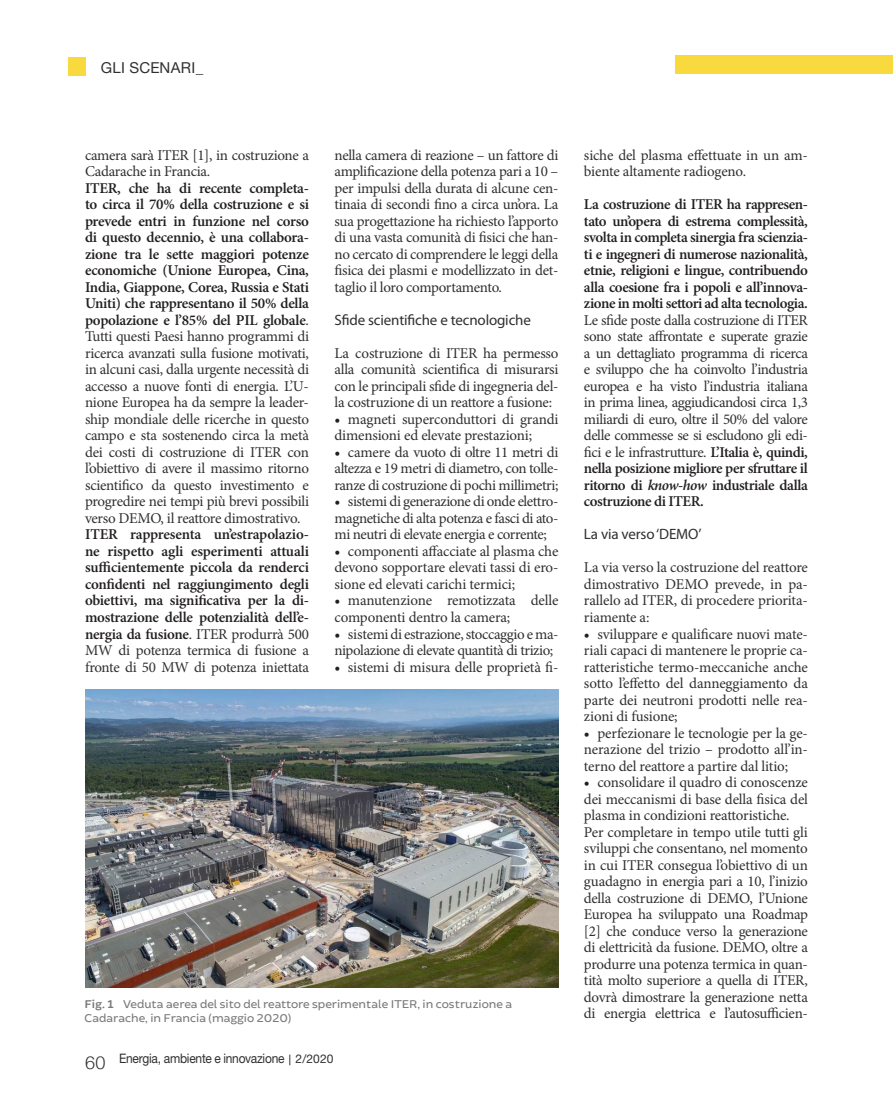
<style>
.page{position:relative;width:893px;height:1106px;background:#fff}
.page>*{position:absolute;margin:0;border:0;box-sizing:border-box;transform-origin:0 0}
.t1{font:15px/16.5px "Minion Pro";letter-spacing:-.015em;color:#312f30;text-align:justify}
.t2{font:600 15px/16.5px "Minion Pro";letter-spacing:-.025em;color:#231f20;text-align:justify}
.t3{font:15px "Myriad Pro";letter-spacing:-.01em;color:#312f30}
.t4{font:15px "Helvetica Neue";letter-spacing:.015em;color:#312f30}
.t5{font:13.05px "Helvetica Neue LT Std";letter-spacing:-.02em;color:#312f30;scale:.92 1}
.Body_Text___Table{font:12px/13.5px "Brocha";color:#76787b}
.s1{font-weight:600;color:#231f20}
.s2{font-weight:400;color:#312f30}
.s3{font-weight:600}
.s4{font-family:"Helvetica Neue";font-weight:300;font-size:18px}
.s5{font-family:"Calibri";font-size:12px}
.s6{font-size:12px}
.s7{font-style:italic}
</style>
<div class="page">
<div style="left:69px;top:57px;width:17px;height:19px;background:#f8d93e"></div>
<div style="left:675px;top:55px;width:218px;height:19px;background:#f8d93e"></div>
<img style="left:85px;top:690px;width:473px;height:297px">
<p class="t4" style="left:101px;top:56px;width:104px">GLI SCENARI_</p>
<p class="t1" style="left:85px;top:147px;width:225px">camera sarà ITER [1], in costruzione a<br>Cadarache in Francia.</p>
<p class="t1" style="left:85px;top:180px;width:225px"><span class="s1">ITER, che ha di recente completa&shy;to circa il 70% della costruzione e si prevede entri in funzione nel corso di questo decennio, è una collabora&shy;zione tra le sette maggiori potenze economiche (Unione Europea, Cina, India, Giappone, Corea, Russia e Stati Uniti) che rappresentano il 50% della popolazione e l’85% del PIL globale</span>.<br>Tutti questi Paesi hanno programmi di ricerca avanzati sulla fusione motivati, in alcuni casi, dalla urgente necessità di accesso a nuove fonti di energia. L’U&shy;nione Europea ha da sempre la leader&shy;ship mondiale delle ricerche in questo campo e sta sostenendo circa la metà dei costi di costruzione di ITER con l’obiettivo di avere il massimo ritorno scientifico da questo investimento e progredire nei tempi più brevi possibili verso DEMO, il reattore dimostrativo.</p>
<p class="t2" style="left:85px;top:526px;width:225px">ITER rappresenta un’estrapolazio&shy;ne rispetto agli esperimenti attuali sufficientemente piccola da renderci confidenti nel raggiungimento degli obiettivi, ma significativa per la di&shy;mostrazione delle potenzialità dell’e&shy;nergia da fusione<span class="s2">. ITER produrrà 500<br>MW di potenza termica di fusione a fronte di 50 MW di potenza iniettata</span></p>
<p class="t1" style="left:334px;top:147px;width:225px">nella camera di reazione – un fattore di amplificazione della potenza pari a 10 – per impulsi della durata di alcune cen&shy;tinaia di secondi fino a circa un’ora. La sua progettazione ha richiesto l’apporto di una vasta comunità di fisici che han&shy;no cercato di comprendere le leggi della fisica dei plasmi e modellizzato in det&shy;taglio il loro comportamento.</p>
<p class="t3" style="left:334px;top:310px;width:198px">Sfide scientifiche e tecnologiche</p>
<p class="t1" style="left:334px;top:345px;width:225px">La costruzione di ITER ha permesso alla comunità scientifica di misurarsi con le principali sfide di ingegneria del&shy;la costruzione di un reattore a fusione:</p>
<p class="t1" style="left:334px;top:411px;width:225px"><span class="s1">•</span> magneti superconduttori di grandi dimensioni ed elevate prestazioni;</p>
<p class="t1" style="left:334px;top:444px;width:225px"><span class="s1">•</span> camere da vuoto di oltre 11 metri di altezza e 19 metri di diametro, con tolle&shy;ranze di costruzione di pochi millimetri;</p>
<p class="t1" style="left:334px;top:493px;width:225px"><span class="s1">•</span> sistemi di generazione di onde elettro&shy;magnetiche di alta potenza e fasci di ato&shy;mi neutri di elevate energia e corrente;</p>
<p class="t1" style="left:334px;top:543px;width:225px"><span class="s1">•</span> componenti affacciate al plasma che devono sopportare elevati tassi di ero&shy;sione ed elevati carichi termici;</p>
<p class="t1" style="left:334px;top:592px;width:225px"><span class="s1">•</span> manutenzione remotizzata delle componenti dentro la camera;</p>
<p class="t1" style="left:334px;top:625px;width:225px"><span class="s1">•</span> sistemi di estrazione, stoccaggio e ma&shy;nipolazione di elevate quantità di trizio;</p>
<p class="t1" style="left:334px;top:658px;width:225px"><span class="s1">•</span> sistemi di misura delle proprietà fi-</p>
<p class="Body_Text___Table" style="left:85px;top:997px;width:429px"><span class="s3">Fig. 1</span> Veduta aerea del sito del reattore sperimentale ITER, in costruzione a<br>Cadarache, in Francia (maggio 2020)</p>
<p class="t5" style="left:85px;top:1050px;width:271px"><span class="s4">60</span> Energia, ambiente e innovazione <span class="s5">|</span> <span class="s6">2/2020</span></p>
<p class="t1" style="left:584px;top:147px;width:225px">siche del plasma effettuate in un am&shy;biente altamente radiogeno.</p>
<p class="t2" style="left:584px;top:196px;width:225px">La costruzione di ITER ha rappresen&shy;tato un’opera di estrema complessità, svolta in completa sinergia fra scienzia&shy;ti e ingegneri di numerose nazionalità, etnie, religioni e lingue, contribuendo alla coesione fra i popoli e all’innova&shy;zione in molti settori ad alta tecnologia.<br><span class="s2">Le sfide poste dalla costruzione di ITER sono state affrontate e superate grazie a un dettagliato programma di ricerca e sviluppo che ha coinvolto l’industria europea e ha visto l’industria italiana in prima linea, aggiudicandosi circa 1,3 miliardi di euro, oltre il 50% del valore delle commesse se si escludono gli edi&shy;fici e le infrastrutture.</span> L’Italia è, quindi, nella posizione migliore per sfruttare il ritorno di <span class="s7">know-how</span> industriale dalla costruzione di ITER.</p>
<p class="t3" style="left:584px;top:525px;width:119px">La via verso ‘DEMO’</p>
<p class="t1" style="left:584px;top:559px;width:225px">La via verso la costruzione del reattore dimostrativo DEMO prevede, in pa&shy;rallelo ad ITER, di procedere priorita&shy;riamente a:</p>
<p class="t1" style="left:584px;top:625px;width:225px"><span class="s1">•</span> sviluppare e qualificare nuovi mate&shy;riali capaci di mantenere le proprie ca&shy;ratteristiche termo-meccaniche anche sotto l’effetto del danneggiamento da parte dei neutroni prodotti nelle rea&shy;zioni di fusione;</p>
<p class="t1" style="left:584px;top:724px;width:225px"><span class="s1">•</span> perfezionare le tecnologie per la ge&shy;nerazione del trizio – prodotto all’in&shy;terno del reattore a partire dal litio;</p>
<p class="t1" style="left:584px;top:774px;width:225px"><span class="s1">•</span> consolidare il quadro di conoscenze dei meccanismi di base della fisica del plasma in condizioni reattoristiche.</p>
<p class="t1" style="left:584px;top:823px;width:225px">Per completare in tempo utile tutti gli sviluppi che consentano, nel momento in cui ITER consegua l’obiettivo di un guadagno in energia pari a 10, l’inizio della costruzione di DEMO, l’Unione Europea ha sviluppato una Roadmap [2] che conduce verso la generazione di elettricità da fusione. DEMO, oltre a produrre una potenza termica in quan&shy;tità molto superiore a quella di ITER, dovrà dimostrare la generazione netta di energia elettrica e l’autosufficien-</p>
</div>
